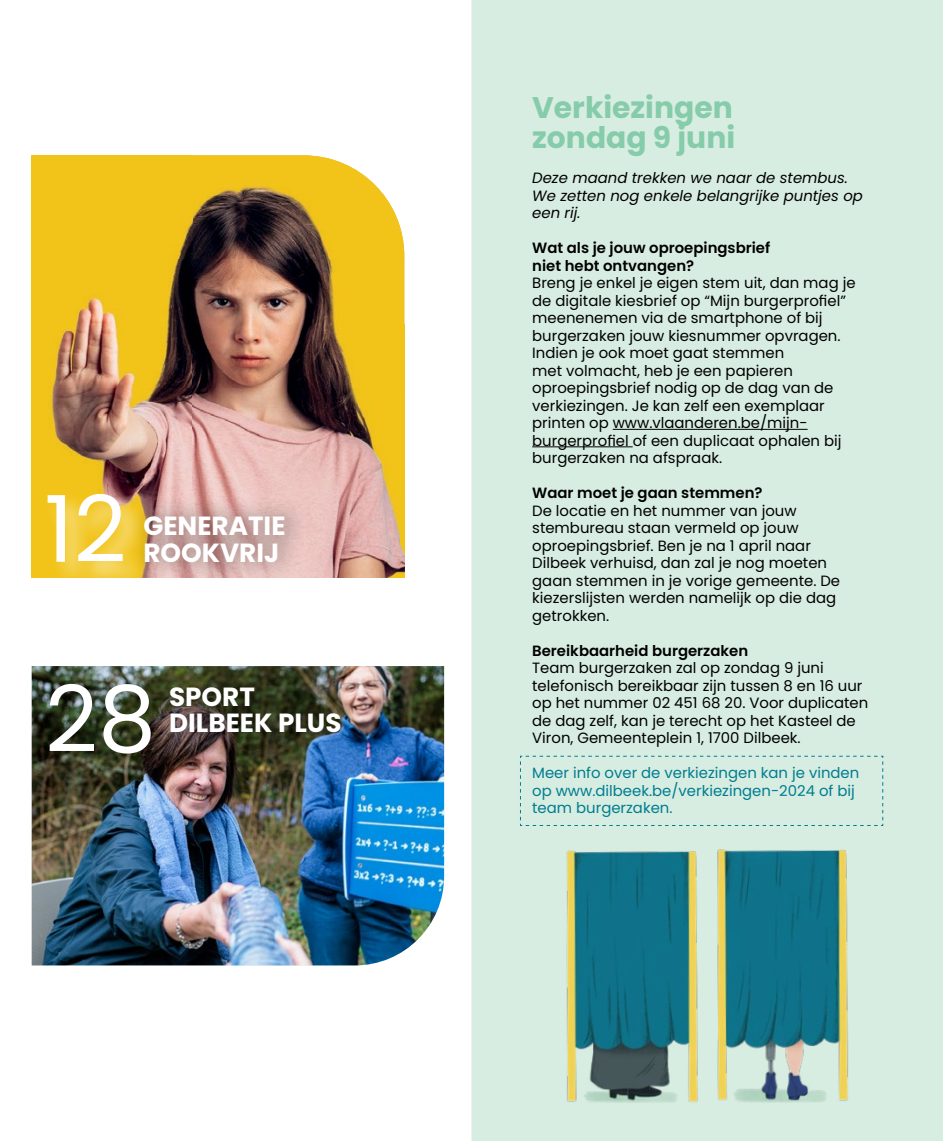
<style>
.page{position:relative;width:943px;height:1141px;background:#fff}
.page>*{position:absolute;margin:0;border:0;box-sizing:border-box;transform-origin:0 0}
.t1{font:92.05px "Poppins";color:#fff}
.t2{font:700 29.75px/29.8px "Poppins";color:#86ccaa}
.t3{font:700 26.25px/26.2px "Poppins";color:#fff}
.t4{font:14.88px/17.5px "Poppins";color:#000}
.t5{font:600 14.88px/17.5px "Poppins";color:#000}
.t6{font:14.88px/17.5px "Poppins";color:#007d8f}
.t7{font:italic 14.88px/17.5px "Poppins";color:#000}
</style>
<div class="page">
<div style="left:471px;top:0;width:472px;height:1141px;background:#d8ede2"></div>
<img style="left:32px;top:666px;width:412px;height:299px">
<img style="left:32px;top:155px;width:372px;height:422px">
<div style="left:44px;top:490px;width:107px;height:100px;background:#fff;opacity:.6"></div>
<div style="left:129px;top:495px;width:181px;height:88px;background:#000;opacity:.2"></div>
<div style="left:39px;top:674px;width:121px;height:89px;background:#000;opacity:.08"></div>
<div style="left:161px;top:678px;width:189px;height:64px;background:#000;opacity:.08"></div>
<hr style="left:612px;top:429px;width:195px;height:1px;background:#000">
<hr style="left:532px;top:446px;width:100px;height:1px;background:#000">
<img style="left:548px;top:828px;width:171px;height:301px">
<img style="left:688px;top:826px;width:195px;height:301px">
<div style="left:519px;top:755px;width:364px;height:71px;background:#d8ede2"></div>
<h1 class="t1" style="left:44px;top:476px;width:84px">12</h1>
<h3 class="t3" style="left:143px;top:513px;width:144px">GENERATIE<br>ROOKVRIJ</h3>
<h1 class="t1" style="left:45px;top:666px;width:113px">28</h1>
<h3 class="t3" style="left:169px;top:684px;width:174px">SPORT<br>DILBEEK PLUS</h3>
<h2 class="t2" style="left:532px;top:93px;width:204px">Verkiezingen zondag 9 juni</h2>
<p class="t7" style="left:532px;top:169px;width:332px">Deze maand trekken we naar de stembus.<br>We zetten nog enkele belangrijke puntjes op een rij.</p>
<p class="t5" style="left:532px;top:239px;width:239px">Wat als je jouw oproepingsbrief niet hebt ontvangen?</p>
<p class="t4" style="left:532px;top:274px;width:325px">Breng je enkel je eigen stem uit, dan mag je de digitale kiesbrief op “Mijn burgerprofiel” meenenemen via de smartphone of bij burgerzaken jouw kiesnummer opvragen.<br>Indien je ook moet gaat stemmen<br>met volmacht, heb je een papieren oproepingsbrief nodig op de dag van de verkiezingen. Je kan zelf een exemplaar printen op www.vlaanderen.be/mijn&shy;burgerprofiel of een duplicaat ophalen bij burgerzaken na afspraak.</p>
<p class="t5" style="left:532px;top:484px;width:232px">Waar moet je gaan stemmen?</p>
<p class="t4" style="left:532px;top:502px;width:309px">De locatie en het nummer van jouw stembureau staan vermeld op jouw oproepingsbrief. Ben je na 1 april naar Dilbeek verhuisd, dan zal je nog moeten gaan stemmen in je vorige gemeente. De kiezerslijsten werden namelijk op die dag getrokken.</p>
<p class="t5" style="left:532px;top:642px;width:217px">Bereikbaarheid burgerzaken</p>
<p class="t4" style="left:532px;top:659px;width:337px">Team burgerzaken zal op zondag 9 juni telefonisch bereikbaar zijn tussen 8 en 16 uur op het nummer 02 451 68 20. Voor duplicaten de dag zelf, kan je terecht op het Kasteel de Viron, Gemeenteplein 1, 1700 Dilbeek.</p>
<p class="t6" style="left:532px;top:764px;width:328px">Meer info over de verkiezingen kan je vinden op www.dilbeek.be/verkiezingen-2024 of bij team burgerzaken.</p>
</div>
